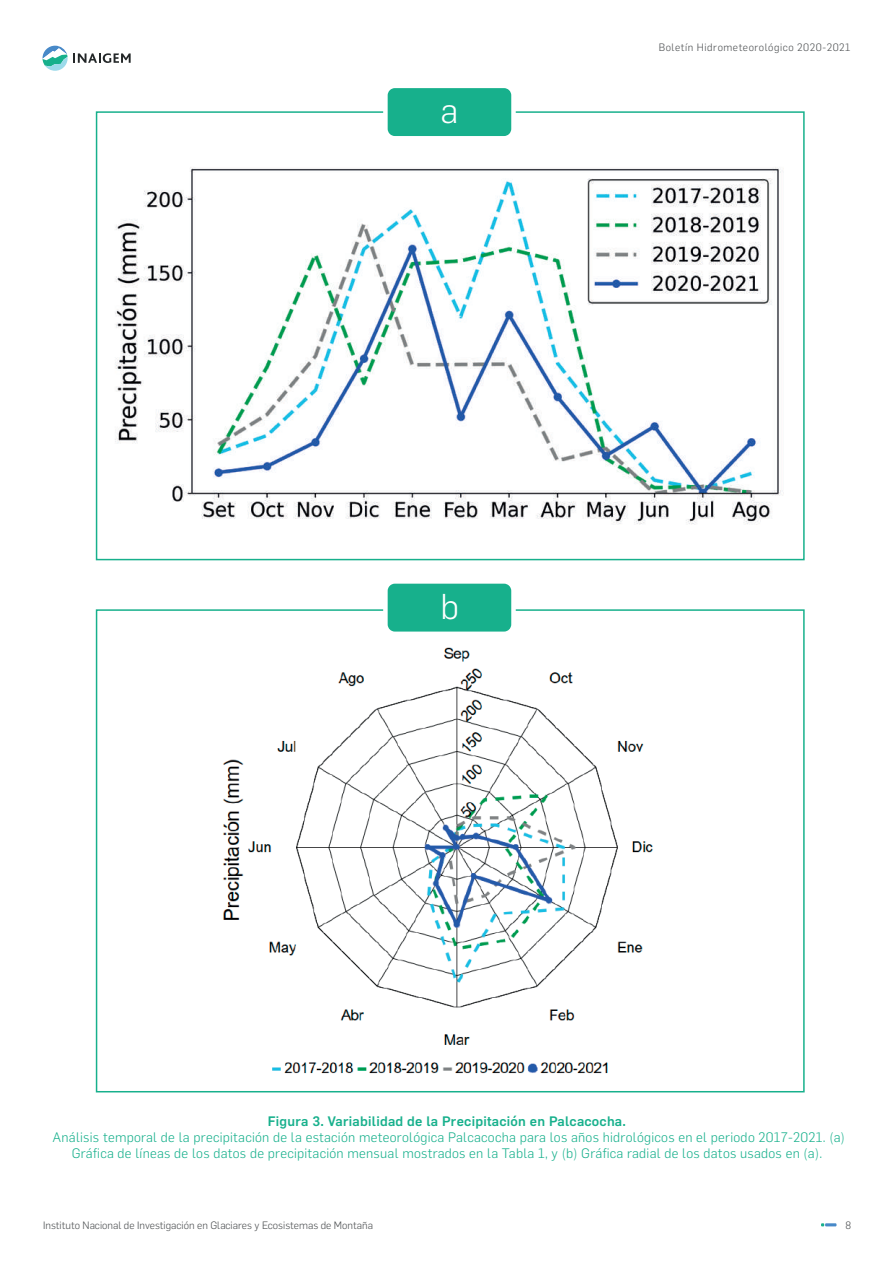
<style>
.page{position:relative;width:893px;height:1263px;background:#fff}
.page>*{position:absolute;margin:0;border:0;box-sizing:border-box;transform-origin:0 0}
.t1{font:300 35.25px "Flama";color:#fff}
.t2{font:300 13.5px/16.2px "Flama";letter-spacing:.02em;color:#17b08c;text-align:center}
.t3{font:500 13.5px "Flama";letter-spacing:.02em;color:#17b08c}
.t4{font:300 10.5px "Flama";color:#4b4e50}
.t5{font:300 10.5px "Flama";letter-spacing:.05em;color:#4b4e50}
</style>
<div class="page">
<img style="left:115px;top:167px;width:669px;height:358px">
<img style="left:223px;top:647px;width:430px;height:427px">
<svg style="left:43px;top:46px;width:88px;height:25px"></svg>
<svg style="left:821px;top:1223px;width:15px;height:3px"></svg>
<div style="left:96px;top:111px;width:709px;height:449px;border:2px solid #17b08c"></div>
<div style="left:385px;top:86px;width:128px;height:52px;background:#17b08c;border-radius:9px"></div>
<div style="left:383px;top:84px;width:133px;height:57px;border:4px solid #fff;border-radius:9px"></div>
<div style="left:385px;top:581px;width:128px;height:53px;background:#17b08c;border-radius:9px"></div>
<div style="left:383px;top:579px;width:133px;height:57px;border:4px solid #fff;border-radius:9px"></div>
<h1 class="t1" style="left:441px;top:87px;width:19px">a</h1>
<h1 class="t1" style="left:441px;top:583px;width:20px">b</h1>
<p class="t5" style="left:659px;top:40px;width:193px">Boletín Hidrometeorológico 2020-2021</p>
<p class="t3" style="left:268px;top:1111px;width:360px">Figura 3. Variabilidad de la Precipitación en Palcacocha.</p>
<p class="t2" style="left:52px;top:1128px;width:794px">Análisis temporal de la precipitación de la estación meteorológica Palcacocha para los años hidrológicos en el periodo 2017-2021. (a)<br>Gráfica de líneas de los datos de precipitación mensual mostrados en la Tabla 1, y (b) Gráfica radial de los datos usados en (a).</p>
<p class="t4" style="left:43px;top:1218px;width:331px">Instituto Nacional de Investigación en Glaciares y Ecosistemas de Montaña</p>
<p class="t4" style="left:845px;top:1218px;width:7px">8</p>
</div>
